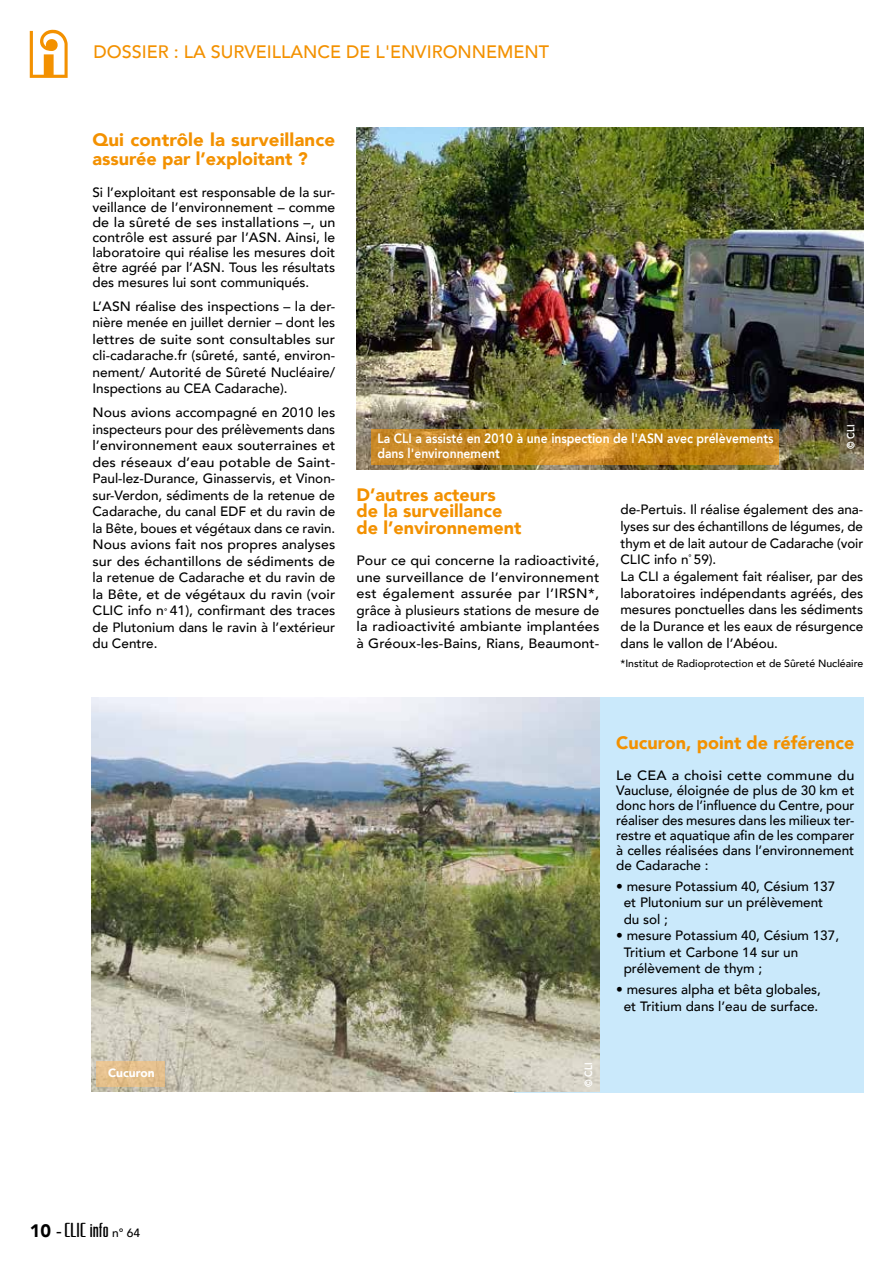
<style>
.page{position:relative;width:893px;height:1263px;background:#fff}
.page>*{position:absolute;margin:0;border:0;box-sizing:border-box;transform-origin:0 0}
.t1{font:900 18px/16.5px "Avenir";color:#f39100}
.t2{font:900 18px/19.5px "Avenir";color:#f39100;scale:1.04 1}
.t3{font:500 18px "Avenir";color:#f39100}
.t4{font:700 16.5px "GRANDFINALE";color:#000}
.t5{font:500 13.5px/16.5px "Avenir";color:#000}
.t6{font:500 13.5px/16.5px "Avenir";color:#000;text-align:justify;scale:1.04 1}
.t7{font:500 13.5px/15px "Avenir";color:#000;text-align:justify;scale:1.07 1}
.t8{font:500 13.5px/16.5px "Avenir";color:#000;text-align:justify;scale:1.05 1}
.t9{font:800 13.5px/15px "Avenir";color:#fff;scale:.9 1}
.t10{font:900 12px "Avenir";color:#fff}
.t11{font:500 10.5px "Avenir";color:#000}
.t12{font:800 10.5px "Avenir";color:#fff;scale:.9 1}
.s1{font-size:7.8px}
.s2{font-family:"Avenir";font-weight:900;font-size:18px}
.s3{font-family:"Avenir";font-weight:500;font-size:18px}
.s4{font-family:"Avenir";font-weight:500;font-size:12px}
</style>
<div class="page">
<div style="left:514px;top:697px;width:349px;height:395px;background:#cae9fb"></div>
<img style="left:92px;top:697px;width:507px;height:394px">
<img style="left:356px;top:128px;width:507px;height:342px">
<svg style="left:30px;top:30px;width:38px;height:48px"></svg>
<svg style="left:371px;top:429px;width:408px;height:36px;background:#c6881f"></svg>
<svg style="left:97px;top:1061px;width:68px;height:25px;background:#e3bf8c"></svg>
<h1 class="t3" style="left:94px;top:36px;width:457px">DOSSIER : LA SURVEILLANCE DE L'ENVIRONNEMENT</h1>
<h1 class="t2" style="left:92px;top:129px;width:235px">Qui contrôle la surveillance assurée par l’exploitant ?</h1>
<p class="t5" style="left:92px;top:184px;width:244px;line-height:15px;text-align:justify">Si l’exploitant est responsable de la sur&shy;veillance de l’environnement – comme de la sûreté de ses installations –, un contrôle est assuré par l’ASN. Ainsi, le laboratoire qui réalise les mesures doit être agréé par l’ASN. Tous les résultats des mesures lui sont communiqués.</p>
<p class="t5" style="left:92px;top:297px;width:244px;text-align:justify">L’ASN réalise des inspections – la der&shy;nière menée en juillet dernier – dont les lettres de suite sont consultables sur cli-cadarache.fr (sûreté, santé, environ&shy;nement/ Autorité de Sûreté Nucléaire/ Inspections au CEA Cadarache).</p>
<p class="t6" style="left:92px;top:403px;width:235px">Nous avions accompagné en 2010 les inspecteurs pour des prélèvements dans l’environnement eaux souterraines et des réseaux d’eau potable de Saint-Paul-lez-Durance, Ginasservis, et Vinon&shy;sur-Verdon, sédiments de la retenue de Cadarache, du canal EDF et du ravin de la Bête, boues et végétaux dans ce ravin.<br>Nous avions fait nos propres analyses sur des échantillons de sédiments de la retenue de Cadarache et du ravin de la Bête, et de végétaux du ravin (voir CLIC info n<span class="s1">°</span> 41), confirmant des traces de Plutonium dans le ravin à l’extérieur du Centre.</p>
<p class="t9" style="left:377px;top:430px;width:442px">La CLI a assisté en 2010 à une inspection de l'ASN avec prélèvements dans l'environnement</p>
<p class="t12" style="left:841px;top:449px;width:29px;rotate:-90deg">© CLI</p>
<h1 class="t1" style="left:356px;top:486px;width:166px">D’autres acteurs de la surveillance de l’environnement</h1>
<p class="t8" style="left:356px;top:551px;width:233px">Pour ce qui concerne la radioactivité, une surveillance de l’environnement est également assurée par l’IRSN*, grâce à plusieurs stations de mesure de la radioactivité ambiante implantées à Gréoux-les-Bains, Rians, Beaumont-</p>
<p class="t5" style="left:620px;top:500px;width:244px">de-Pertuis. Il réalise également des ana&shy;lyses sur des échantillons de légumes, de thym et de lait autour de Cadarache (voir CLIC info n<sup>°</sup> 59).<br>La CLI a également fait réaliser, par des laboratoires indépendants agréés, des mesures ponctuelles dans les sédiments de la Durance et les eaux de résurgence dans le vallon de l’Abéou.</p>
<p class="t11" style="left:620px;top:654px;width:244px">*Institut de Radioprotection et de Sûreté Nucléaire</p>
<p class="t10" style="left:108px;top:1063px;width:48px">Cucuron</p>
<p class="t12" style="left:579px;top:1087px;width:29px;rotate:-90deg">© CLI</p>
<h1 class="t1" style="left:616px;top:734px;width:240px">Cucuron, point de référence</h1>
<p class="t7" style="left:616px;top:767px;width:224px">Le CEA a choisi cette commune du Vaucluse, éloignée de plus de 30 km et donc hors de l’influence du Centre, pour réaliser des mesures dans les milieux ter&shy;restre et aquatique afin de les comparer à celles réalisées dans l’environnement de Cadarache :</p>
<p class="t5" style="left:624px;top:877px;width:213px;text-indent:-8px">• mesure Potassium 40, Césium 137 et Plutonium sur un prélèvement du sol ;</p>
<p class="t5" style="left:624px;top:927px;width:217px;text-indent:-8px">• mesure Potassium 40, Césium 137,<br>Tritium et Carbone 14 sur un prélèvement de thym ;</p>
<p class="t5" style="left:616px;top:980px;width:206px;text-align:center">• mesures alpha et bêta globales, et Tritium dans l’eau de surface.</p>
<p class="t4" style="left:30px;top:1222px;width:112px"><span class="s2">10</span> <span class="s3">-</span> CLIC info <span class="s4">n° 64</span></p>
</div>
